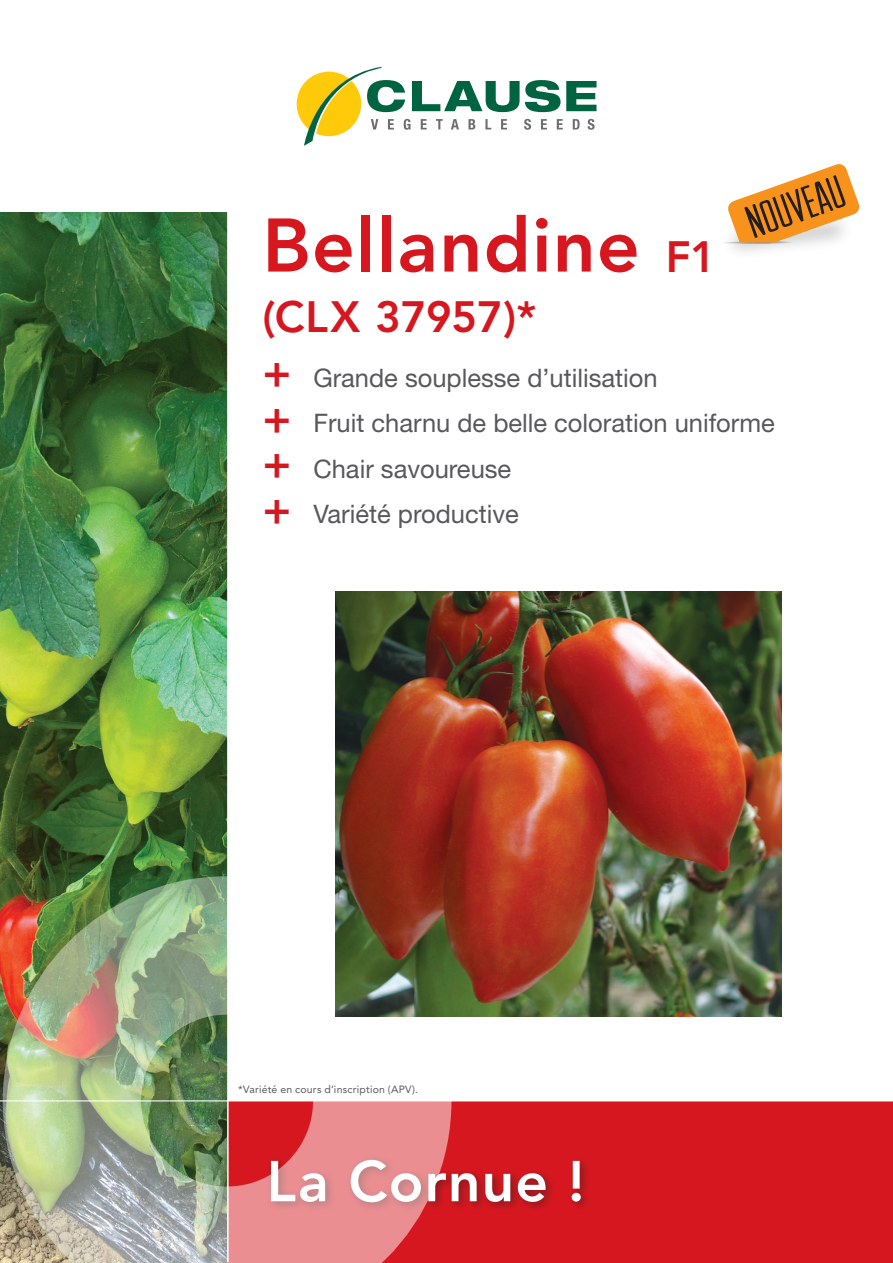
<style>
.page{position:relative;width:893px;height:1263px;background:#fff}
.page>*{position:absolute;margin:0;border:0;box-sizing:border-box;transform-origin:0 0}
.COVER_TITLE{font:800 75px "Avenir LT Std";letter-spacing:.015em;color:#d7171f}
.COVER_TITLE-2{font:800 57px "Avenir LT Std";letter-spacing:.02em;color:#fff}
.COVER_TITLE-3{font:800 43.5px "Avenir LT Std";letter-spacing:-.005em;color:#d7171f}
.t1{font:25.5px "Helvetica Neue LT";color:#57585a}
.t2{font:10.5px "Avenir LT Std";letter-spacing:.02em;color:#57585a}
.s1{font-size:43.5px}
.s2{font-family:"Avenir LT Std";font-weight:800;font-size:43.5px;color:#d7171f}
</style>
<div class="page">
<img style="left:0;top:213px;width:227px;height:1050px">
<div style="left:227px;top:1101px;width:666px;height:162px;background:#d7171f"></div>
<hr style="left:0;top:1100px;width:893px;height:1px;background:#fff">
<div style="left:266px;top:1154px;width:325px;height:59px;background:#231f20;opacity:.5"></div>
<svg style="left:296px;top:67px;width:300px;height:79px"></svg>
<img style="left:3px;top:876px;width:448px;height:387px">
<img style="left:336px;top:591px;width:445px;height:425px">
<svg style="left:721px;top:164px;width:139px;height:80px"></svg>
<p class="COVER_TITLE" style="left:262px;top:201px;width:455px">Bellandine <span class="s1">F1</span></p>
<p class="COVER_TITLE-3" style="left:262px;top:291px;width:276px">(CLX 37957)*</p>
<p class="t1" style="left:262px;top:362px;width:397px"><span class="s2">+</span> Grande souplesse d’utilisation</p>
<p class="t1" style="left:262px;top:408px;width:514px"><span class="s2">+</span> Fruit charnu de belle coloration uniforme</p>
<p class="t1" style="left:262px;top:453px;width:250px"><span class="s2">+</span> Chair savoureuse</p>
<p class="t1" style="left:262px;top:499px;width:258px"><span class="s2">+</span> Variété productive</p>
<p class="t2" style="left:238px;top:1084px;width:181px">*Variété en cours d’inscription (APV).</p>
<p class="COVER_TITLE-2" style="left:266px;top:1148px;width:320px">La Cornue !</p>
</div>
